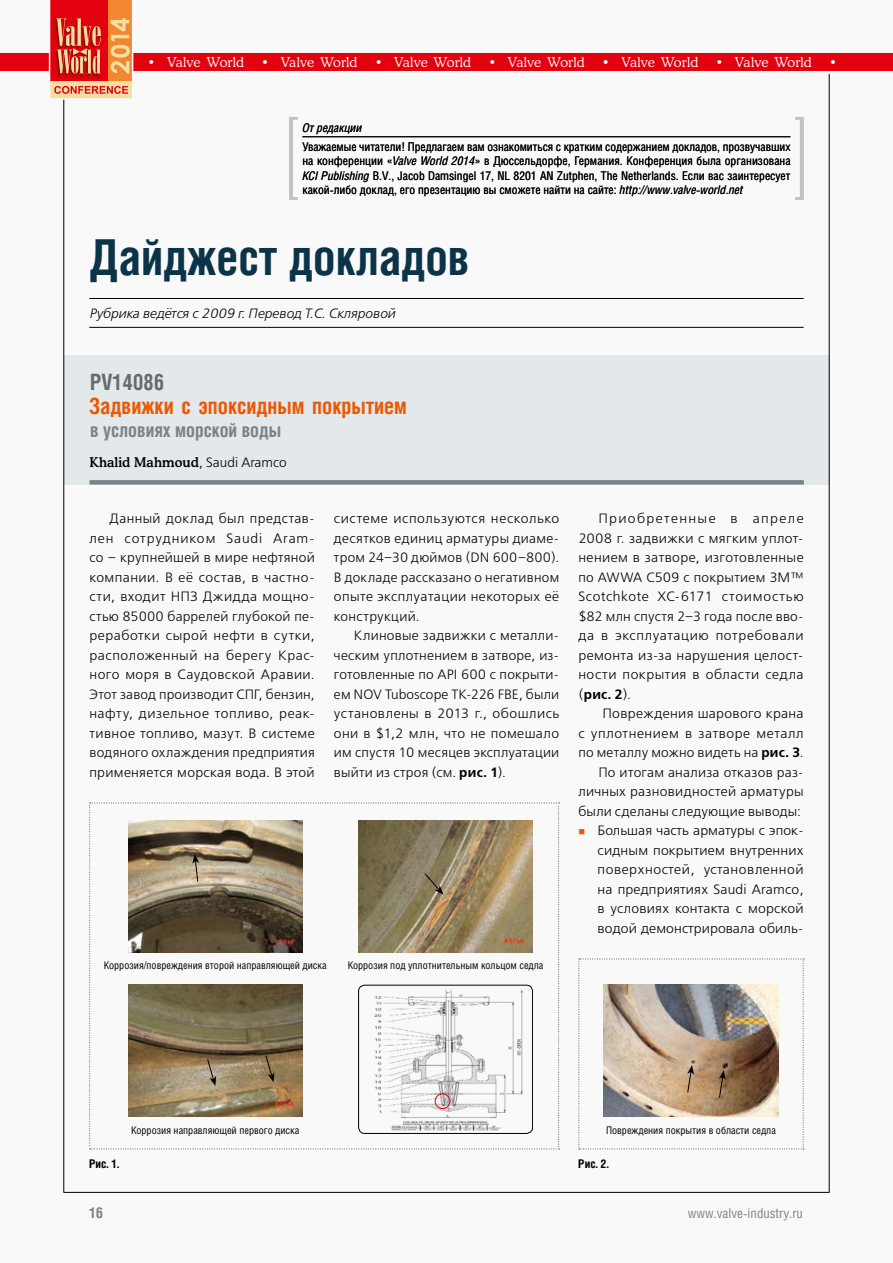
<style>
.page{position:relative;width:893px;height:1263px;background:#f9f9f9}
.page>*{position:absolute;margin:0;border:0;box-sizing:border-box;transform-origin:0 0}
.t1{font:700 49.5px "Helios Cond";color:#0c3449;scale:.95 1}
.t2{font:700 22.5px "Helios Cond";color:#ea5a06;scale:.95 1}
.t3{font:700 22.5px "Helios Cond";letter-spacing:-.01em;color:#666c6e;scale:.95 1}
.t4{font:700 19.5px "Helios Cond";color:#7c8386;scale:.95 1}
.t5{font:700 15px "Helios Cond";color:#7c8386}
.t6{font:13.5px/19.5px "Free Set Light C";letter-spacing:.025em;color:#000}
.t7{font:13.5px "Osvald Light C";letter-spacing:.005em;color:#fff}
.t8{font:italic 13.5px "Free Set Light C";color:#000}
.t9{font:13.5px "Osvald Medium C";color:#000}
.t10{font:13.5px "Helios Cond";color:#7c8386}
.t11{font:13.5px "Free Set Demi C";color:#000}
.t12{font:12px/14.4px "Helios Cond";color:#000;text-align:justify}
.t13{font:700 12px "Helios Cond";color:#000}
.t14{font:italic 12px "Helios Cond";color:#000}
.t15{font:10.5px "Helios Cond";color:#000}
.s1{font-style:italic}
.s2{font-family:"Free Set Light C"}
.s3{font-family:"Free Set Demi C"}
</style>
<div class="page">
<hr style="left:89px;top:298px;width:715px;height:1px;background:#000">
<hr style="left:89px;top:327px;width:715px;height:1px;background:#000">
<hr style="left:302px;top:136px;width:488px;height:1px;background:#000">
<svg style="left:289px;top:117px;width:9px;height:83px"></svg>
<svg style="left:795px;top:117px;width:9px;height:83px"></svg>
<div style="left:64px;top:355px;width:765px;height:129px;background:#e3e8ea"></div>
<div style="left:89px;top:480px;width:715px;height:5px;background:#7c8386"></div>
<svg style="left:89px;top:802px;width:471px;height:347px"></svg>
<img style="left:578px;top:958px;width:226px;height:191px">
<hr style="left:64px;top:74px;width:1px;height:1118px;background:#000">
<hr style="left:829px;top:74px;width:1px;height:1118px;background:#000">
<hr style="left:64px;top:1192px;width:765px;height:1px;background:#000">
<div style="left:0;top:54px;width:893px;height:17px;background:#e3000f"></div>
<svg style="left:48px;top:0;width:86px;height:100px"></svg>
<p class="t7" style="left:148px;top:54px;width:98px">• Valve World</p>
<p class="t7" style="left:261px;top:54px;width:98px">• Valve World</p>
<p class="t7" style="left:375px;top:54px;width:98px">• Valve World</p>
<p class="t7" style="left:488px;top:54px;width:98px">• Valve World</p>
<p class="t7" style="left:602px;top:54px;width:98px">• Valve World</p>
<p class="t7" style="left:715px;top:54px;width:98px">• Valve World</p>
<p class="t7" style="left:829px;top:54px;width:9px">•</p>
<p class="t14" style="left:302px;top:121px;width:61px">От редакции</p>
<p class="t12" style="left:302px;top:139px;width:490px">Уважаемые читатели! Предлагаем вам ознакомиться с кратким содержанием докладов, прозвучавших на конференции «<span class="s1">Valve World 2014</span>» в Дюссельдорфе, Германия. Конференция была организована <span class="s1">KCI Publishing</span> B.V., Jacob Damsingel 17, NL 8201 AN Zutphen, The Netherlands. Если вас заинтересует какой-либо доклад, его презентацию вы сможете найти на сайте: <span class="s1">http://www.valve-world.net</span></p>
<h1 class="t1" style="left:89px;top:228px;width:402px">Дайджест докладов</h1>
<p class="t8" style="left:89px;top:306px;width:307px">Рубрика ведётся с 2009 г. Перевод Т.С. Скляровой</p>
<h2 class="t3" style="left:90px;top:369px;width:80px">PV14086</h2>
<h2 class="t2" style="left:89px;top:393px;width:336px">Задвижки с эпоксидным покрытием</h2>
<h3 class="t4" style="left:90px;top:419px;width:203px">в условиях морской воды</h3>
<p class="t9" style="left:89px;top:454px;width:199px">Khalid Mahmoud<span class="s2">, Saudi Aramco</span></p>
<p class="t6" style="left:89px;top:510px;width:227px;text-indent:20px">Данный доклад был представ&shy;лен сотрудником Saudi Aram&shy;co – крупнейшей в мире нефтяной компании. В её состав, в частно&shy;сти, входит НПЗ Джидда мощно&shy;стью 85000 баррелей глубокой пе&shy;реработки сырой нефти в сутки, расположенный на берегу Крас&shy;ного моря в Саудовской Аравии.<br>Этот завод производит СПГ, бензин, нафту, дизельное топливо, реак&shy;тивное топливо, мазут. В системе водяного охлаждения предприятия применяется морская вода. В этой</p>
<p class="t6" style="left:334px;top:510px;width:227px">системе используются несколько десятков единиц арматуры диаме&shy;тром 24–30 дюймов (DN 600–800).<br>В докладе рассказано о негативном опыте эксплуатации некоторых её конструкций.</p>
<p class="t6" style="left:334px;top:627px;width:227px;text-align:justify;text-indent:20px">Клиновые задвижки с металли&shy;ческим уплотнением в затворе, из&shy;готовленные по API 600 с покрыти&shy;ем NOV Tuboscope TK-226 FBE, были установлены в 2013 г., обошлись они в $1,2 млн, что не помешало им спустя 10 месяцев эксплуатации выйти из строя (см. <span class="s3">рис. 1</span>).</p>
<p class="t15" style="left:104px;top:959px;width:224px">Коррозия/повреждения второй направляющей диска</p>
<p class="t15" style="left:348px;top:959px;width:197px">Коррозия под уплотнительным кольцом седла</p>
<p class="t6" style="left:578px;top:510px;width:227px;text-align:justify;text-indent:20px">Приобретенные в апреле 2008 г. задвижки с мягким уплот&shy;нением в затворе, изготовленные по AWWA C509 с покрытием 3M™ Scotchkote XC-6171 стоимостью $82 млн спустя 2–3 года после вво&shy;да в эксплуатацию потребовали ремонта из-за нарушения целост&shy;ности покрытия в области седла</p>
<p class="t11" style="left:578px;top:686px;width:52px"><span class="s2">(</span>рис. 2<span class="s2">).</span></p>
<p class="t6" style="left:578px;top:705px;width:227px;text-align:right">Повреждения шарового крана<br>с уплотнением в затворе металл по металлу можно видеть на <span class="s3">рис. 3</span>.<br>По итогам анализа отказов раз&shy;личных разновидностей арматуры были сделаны следующие выводы:<br>Большая часть арматуры с эпок&shy;сидным покрытием внутренних поверхностей, установленной<br>на предприятиях Saudi Aramco,<br>в условиях контакта с морской водой демонстрировала обиль-</p>
<p class="t15" style="left:131px;top:1123px;width:170px">Коррозия направляющей первого диска</p>
<p class="t15" style="left:606px;top:1123px;width:171px">Повреждения покрытия в области седла</p>
<p class="t13" style="left:89px;top:1156px;width:31px">Рис. 1.</p>
<p class="t13" style="left:578px;top:1156px;width:32px">Рис. 2.</p>
<p class="t5" style="left:89px;top:1203px;width:15px">16</p>
<p class="t10" style="left:688px;top:1205px;width:117px">www.valve-industry.ru</p>
</div>
